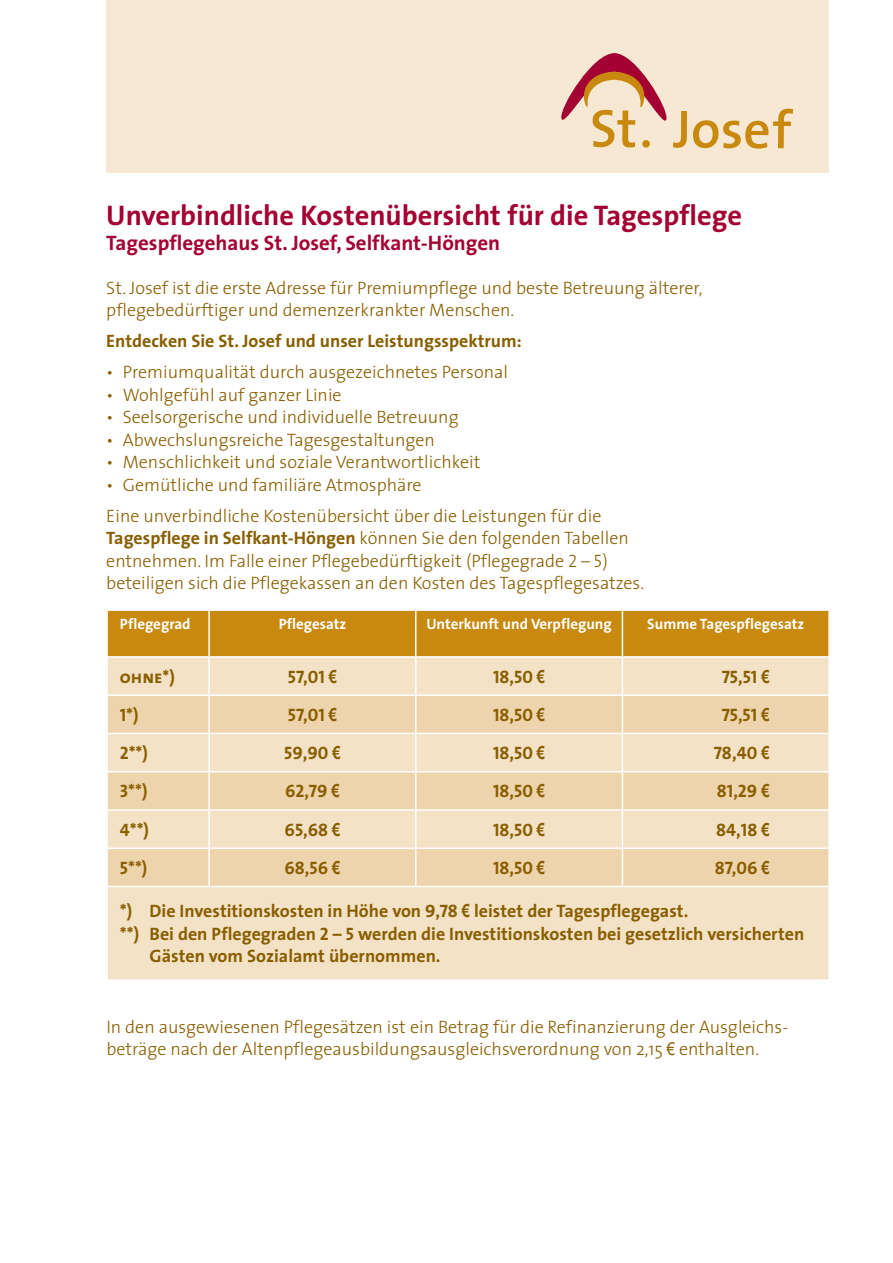
<style>
.page{position:relative;width:893px;height:1263px;background:#fff}
.page>*{position:absolute;margin:0;border:0;box-sizing:border-box;transform-origin:0 0}
.t1{font:700 28.5px "The Sans";color:#a40133}
.t2{font:700 21px "The Sans";color:#a40133}
.t3{font:300 18px/22.5px "The Sans";color:#895e00}
.t4{font:700 18px "The Sans";color:#895e00}
.t5{font:18px "The Sans Bold Caps";color:#895e00}
.t6{font:700 15px "The Sans";color:#fff}
.s1{font-weight:700}
.s2{font-family:"The Sans Light Caps";font-weight:400}
.s3{font-family:"Arial Narrow";font-weight:700}
.s4{font-family:"The Sans Bold Caps";font-weight:400}
.s5{font-family:"Arial Narrow"}
.s6{font-family:"Arial Narrow";font-weight:400}
</style>
<div class="page">
<div style="left:106px;top:0;width:723px;height:172px;background:#f6e8d2"></div>
<svg style="left:561px;top:53px;width:232px;height:96px"></svg>
<div style="left:642px;top:140px;width:8px;height:8px;background:#c8890e;border-radius:50%"></div>
<div style="left:108px;top:611px;width:720px;height:45px;background:#c8890e"></div>
<div style="left:108px;top:658px;width:720px;height:36px;background:#f3e2c6"></div>
<div style="left:108px;top:696px;width:720px;height:37px;background:#eed4ac"></div>
<svg style="left:108px;top:734px;width:720px;height:245px;background:#f1ddbe"></svg>
<hr style="left:208px;top:611px;width:2px;height:45px;background:#fff">
<hr style="left:415px;top:611px;width:1px;height:45px;background:#fff">
<hr style="left:622px;top:611px;width:1px;height:45px;background:#fff">
<hr style="left:208px;top:658px;width:2px;height:36px;background:#fff">
<hr style="left:415px;top:658px;width:1px;height:36px;background:#fff">
<hr style="left:622px;top:658px;width:1px;height:36px;background:#fff">
<hr style="left:208px;top:696px;width:2px;height:37px;background:#fff">
<hr style="left:415px;top:696px;width:1px;height:37px;background:#fff">
<hr style="left:622px;top:696px;width:1px;height:37px;background:#fff">
<hr style="left:208px;top:734px;width:2px;height:37px;background:#fff">
<hr style="left:415px;top:734px;width:1px;height:37px;background:#fff">
<hr style="left:622px;top:734px;width:1px;height:37px;background:#fff">
<hr style="left:106px;top:771px;width:103px;height:1px;background:#fff">
<hr style="left:209px;top:771px;width:207px;height:1px;background:#fff">
<hr style="left:208px;top:772px;width:2px;height:37px;background:#fff">
<hr style="left:416px;top:771px;width:206px;height:1px;background:#fff">
<hr style="left:415px;top:772px;width:1px;height:37px;background:#fff">
<hr style="left:622px;top:771px;width:208px;height:1px;background:#fff">
<hr style="left:622px;top:772px;width:1px;height:37px;background:#fff">
<hr style="left:106px;top:809px;width:103px;height:2px;background:#fff">
<hr style="left:209px;top:809px;width:207px;height:2px;background:#fff">
<hr style="left:208px;top:811px;width:2px;height:36px;background:#fff">
<hr style="left:416px;top:809px;width:206px;height:2px;background:#fff">
<hr style="left:415px;top:811px;width:1px;height:36px;background:#fff">
<hr style="left:622px;top:809px;width:208px;height:2px;background:#fff">
<hr style="left:622px;top:811px;width:1px;height:36px;background:#fff">
<hr style="left:106px;top:847px;width:103px;height:2px;background:#fff">
<hr style="left:209px;top:847px;width:207px;height:2px;background:#fff">
<hr style="left:208px;top:849px;width:2px;height:37px;background:#fff">
<hr style="left:416px;top:847px;width:206px;height:2px;background:#fff">
<hr style="left:415px;top:849px;width:1px;height:37px;background:#fff">
<hr style="left:622px;top:847px;width:208px;height:2px;background:#fff">
<hr style="left:622px;top:849px;width:1px;height:37px;background:#fff">
<hr style="left:106px;top:886px;width:103px;height:1px;background:#fff">
<hr style="left:209px;top:886px;width:207px;height:1px;background:#fff">
<hr style="left:416px;top:886px;width:206px;height:1px;background:#fff">
<hr style="left:622px;top:886px;width:208px;height:1px;background:#fff">
<h1 class="t1" style="left:106px;top:191px;width:637px">Unverbindliche Kostenübersicht für die Tagespflege</h1>
<p class="t2" style="left:106px;top:225px;width:395px">Tagespflegehaus St. Josef, Selfkant-Höngen</p>
<p class="t3" style="left:106px;top:276px;width:598px">St. Josef ist die erste Adresse für Premiumpflege und beste Betreuung älterer, pflegebedürftiger und demenzerkrankter Menschen.</p>
<p class="t4" style="left:106px;top:326px;width:417px">Entdecken Sie St. Josef und unser Leistungsspektrum:</p>
<p class="t3" style="left:106px;top:360px;width:403px">• Premiumqualität durch ausgezeichnetes Personal</p>
<p class="t3" style="left:106px;top:383px;width:237px">• Wohlgefühl auf ganzer Linie</p>
<p class="t3" style="left:106px;top:405px;width:354px">• Seelsorgerische und individuelle Betreuung</p>
<p class="t3" style="left:106px;top:428px;width:330px">• Abwechslungsreiche Tagesgestaltungen</p>
<p class="t3" style="left:106px;top:450px;width:375px">• Menschlichkeit und soziale Verantwortlichkeit</p>
<p class="t3" style="left:106px;top:468px;width:497px;line-height:31px">• Gemütliche und familiäre Atmosphäre<br>Eine unverbindliche Kostenübersicht über die Leistungen für die</p>
<p class="t3" style="left:106px;top:526px;width:539px"><span class="s1">Tagespflege in Selfkant-Höngen</span> können Sie den folgenden Tabellen entnehmen. Im Falle einer Pflegebedürftigkeit (Pflegegrade <span class="s2">2 – 5</span>) beteiligen sich die Pflegekassen an den Kosten des Tagespflegesatzes.</p>
<p class="t6" style="left:120px;top:612px;width:72px">Pflegegrad</p>
<p class="t6" style="left:279px;top:612px;width:69px">Pflegesatz</p>
<p class="t6" style="left:426px;top:612px;width:187px">Unterkunft und Verpflegung</p>
<p class="t6" style="left:647px;top:612px;width:158px">Summe Tagespflegesatz</p>
<p class="t5" style="left:120px;top:661px;width:57px">ohne*)</p>
<p class="t5" style="left:288px;top:661px;width:51px">57,01 <span class="s3">€</span></p>
<p class="t5" style="left:493px;top:661px;width:54px">18,50 <span class="s3">€</span></p>
<p class="t5" style="left:722px;top:661px;width:49px">75,51 <span class="s3">€</span></p>
<p class="t5" style="left:120px;top:700px;width:20px">1*)</p>
<p class="t5" style="left:288px;top:700px;width:51px">57,01 <span class="s3">€</span></p>
<p class="t5" style="left:493px;top:700px;width:54px">18,50 <span class="s3">€</span></p>
<p class="t5" style="left:722px;top:700px;width:49px">75,51 <span class="s3">€</span></p>
<p class="t5" style="left:120px;top:738px;width:30px">2**)</p>
<p class="t5" style="left:284px;top:738px;width:58px">59,90 <span class="s3">€</span></p>
<p class="t5" style="left:493px;top:738px;width:54px">18,50 <span class="s3">€</span></p>
<p class="t5" style="left:714px;top:738px;width:57px">78,40 <span class="s3">€</span></p>
<p class="t5" style="left:120px;top:776px;width:29px">3**)</p>
<p class="t5" style="left:285px;top:776px;width:56px">62,79 <span class="s3">€</span></p>
<p class="t5" style="left:493px;top:776px;width:54px">18,50 <span class="s3">€</span></p>
<p class="t5" style="left:717px;top:776px;width:54px">81,29 <span class="s3">€</span></p>
<p class="t5" style="left:120px;top:814px;width:31px">4**)</p>
<p class="t5" style="left:285px;top:814px;width:57px">65,68 <span class="s3">€</span></p>
<p class="t5" style="left:493px;top:814px;width:54px">18,50 <span class="s3">€</span></p>
<p class="t5" style="left:716px;top:814px;width:55px">84,18 <span class="s3">€</span></p>
<p class="t5" style="left:120px;top:853px;width:29px">5**)</p>
<p class="t5" style="left:284px;top:853px;width:57px">68,56 <span class="s3">€</span></p>
<p class="t5" style="left:493px;top:853px;width:54px">18,50 <span class="s3">€</span></p>
<p class="t5" style="left:715px;top:853px;width:56px">87,06 <span class="s3">€</span></p>
<p class="t4" style="left:120px;top:896px;width:570px">*) Die Investitionskosten in Höhe von <span class="s4">9,78</span> <span class="s5">€</span> leistet der Tagespflegegast.</p>
<p class="t4" style="left:120px;top:919px;width:686px">**) Bei den Pflegegraden <span class="s4">2 – 5</span> werden die Investitionskosten bei gesetzlich versicherten</p>
<p class="t4" style="left:150px;top:941px;width:292px">Gästen vom Sozialamt übernommen.</p>
<p class="t3" style="left:106px;top:1014px;width:683px">In den ausgewiesenen Pflegesätzen ist ein Betrag für die Refinanzierung der Ausgleichs&shy;beträge nach der Altenpflegeausbildungsausgleichsverordnung von 2,15 <span class="s6">€</span> enthalten.</p>
</div>
